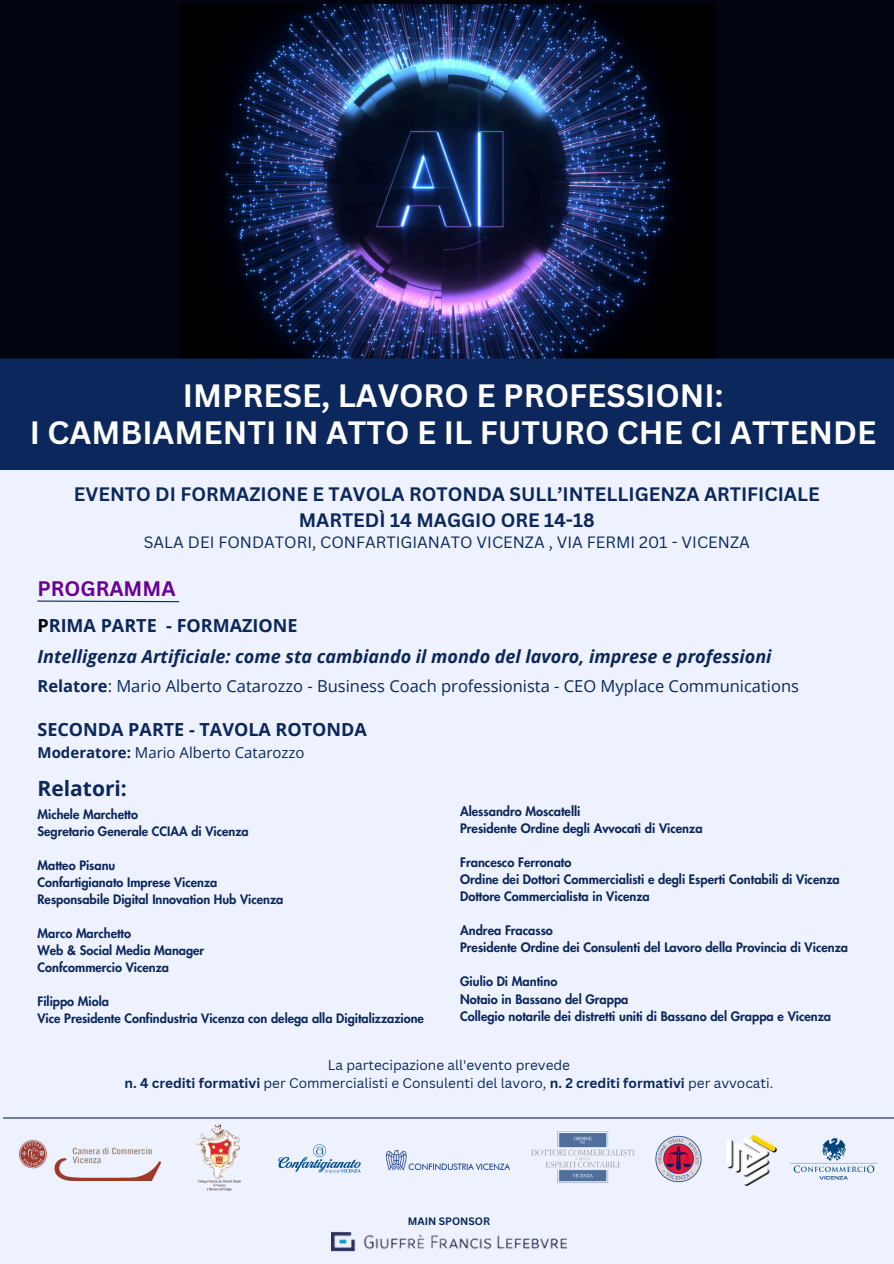
<style>
.page{position:relative;width:894px;height:1264px;background:#fff}
.page>*{position:absolute;margin:0;border:0;box-sizing:border-box;transform-origin:0 0}
.t1{font:700 31.5px/37.2px "Canva Sans";color:#fff;text-align:center}
.t2{font:700 21px "Open Sans";color:#0b275b}
.t3{font:700 20.4px "Canva Sans";color:#690094}
.t4{font:700 18.9px/25.8px "Canva Sans";color:#0b275b;text-align:center}
.t5{font:italic 700 18px/31.5px "Open Sans";color:#0b275b}
.t6{font:700 18px "Open Sans";color:#0b275b}
.t7{font:16.5px "Open Sans";color:#0b275b}
.t8{font:15.9px "Canva Sans";color:#0b275b}
.t9{font:15px "Open Sans";color:#0b275b}
.t10{font:13.65px "Canva Sans";color:#0b275b}
.t11{font:800 12.75px "Futura LT Pro";color:#0b275b}
.t12{font:700 10.5px "Canva Sans";color:#0b275b}
.s1{font-style:normal;color:#000}
.s2{font-style:normal}
.s3{font-weight:700}
</style>
<div class="page">
<div style="left:0;top:0;width:893px;height:1263px;background:#eef2ff"></div>
<div style="left:0;top:0;width:893px;height:365px;background:#020410"></div>
<hr style="left:3px;top:1117px;width:890px;height:1px;background:#0b275b">
<img style="left:179px;top:5px;width:534px;height:353px">
<div style="left:0;top:358px;width:893px;height:112px;background:#0b275b"></div>
<img style="left:19px;top:1140px;width:141px;height:40px">
<img style="left:386px;top:1150px;width:123px;height:21px">
<img style="left:531px;top:1131px;width:103px;height:52px">
<img style="left:655px;top:1135px;width:47px;height:48px">
<img style="left:278px;top:1144px;width:83px;height:30px">
<img style="left:196px;top:1124px;width:45px;height:66px">
<img style="left:790px;top:1138px;width:86px;height:42px">
<svg style="left:37px;top:600px;width:143px;height:2px"></svg>
<img style="left:727px;top:1135px;width:48px;height:50px">
<img style="left:331px;top:1231px;width:235px;height:21px">
<p class="t1" style="left:30px;top:376px;width:848px">IMPRESE, LAVORO E PROFESSIONI:<br>I CAMBIAMENTI IN ATTO E IL FUTURO CHE CI ATTENDE</p>
<p class="t4" style="left:74px;top:480px;width:747px">EVENTO DI FORMAZIONE E TAVOLA ROTONDA SULL’INTELLIGENZA ARTIFICIALE<br>MARTEDÌ 14 MAGGIO ORE 14-18</p>
<p class="t8" style="left:144px;top:531px;width:607px">SALA DEI FONDATORI, CONFARTIGIANATO VICENZA , VIA FERMI 201 - VICENZA</p>
<p class="t3" style="left:37px;top:574px;width:139px">PROGRAMMA</p>
<p class="t5" style="left:37px;top:609px;width:735px"><span class="s1">P</span><span class="s2">RIMA PARTE - FORMAZIONE<br></span>Intelligenza Artificiale: come sta cambiando il mondo del lavoro, imprese e professioni</p>
<p class="t7" style="left:37px;top:674px;width:762px"><span class="s3">Relatore</span>: Mario Alberto Catarozzo - Business Coach professionista - CEO Myplace Communications</p>
<p class="t6" style="left:37px;top:717px;width:331px">SECONDA PARTE - TAVOLA ROTONDA</p>
<p class="t9" style="left:37px;top:741px;width:268px"><span class="s3">Moderatore:</span> Mario Alberto Catarozzo</p>
<p class="t2" style="left:37px;top:774px;width:91px">Relatori:</p>
<p class="t11" style="left:37px;top:808px;width:102px">Michele Marchetto</p>
<p class="t11" style="left:37px;top:825px;width:212px">Segretario Generale CCIAA di Vicenza</p>
<p class="t11" style="left:37px;top:859px;width:79px">Matteo Pisanu</p>
<p class="t11" style="left:37px;top:876px;width:181px">Confartigianato Imprese Vicenza</p>
<p class="t11" style="left:37px;top:893px;width:247px">Responsabile Digital Innovation Hub Vicenza</p>
<p class="t11" style="left:37px;top:927px;width:95px">Marco Marchetto</p>
<h4 class="t11" style="left:37px;top:944px;width:168px">Web &amp; Social Media Manager</h4>
<p class="t11" style="left:37px;top:961px;width:133px">Confcommercio Vicenza</p>
<p class="t11" style="left:37px;top:995px;width:73px">Filippo Miola</p>
<p class="t11" style="left:37px;top:1012px;width:388px">Vice Presidente Confindustria Vicenza con delega alla Digitalizzazione</p>
<p class="t11" style="left:460px;top:805px;width:122px">Alessandro Moscatelli</p>
<p class="t11" style="left:460px;top:822px;width:244px">Presidente Ordine degli Avvocati di Vicenza</p>
<p class="t11" style="left:460px;top:856px;width:113px">Francesco Ferronato</p>
<p class="t11" style="left:460px;top:873px;width:381px">Ordine dei Dottori Commercialisti e degli Esperti Contabili di Vicenza</p>
<p class="t11" style="left:460px;top:890px;width:191px">Dottore Commercialista in Vicenza</p>
<p class="t11" style="left:460px;top:924px;width:94px">Andrea Fracasso</p>
<p class="t11" style="left:460px;top:941px;width:389px">Presidente Ordine dei Consulenti del Lavoro della Provincia di Vicenza</p>
<p class="t11" style="left:460px;top:975px;width:99px">Giulio Di Mantino</p>
<p class="t11" style="left:460px;top:992px;width:170px">Notaio in Bassano del Grappa</p>
<p class="t11" style="left:460px;top:1010px;width:372px">Collegio notarile dei distretti uniti di Bassano del Grappa e Vicenza</p>
<p class="t10" style="left:327px;top:1055px;width:244px">La partecipazione all'evento prevede</p>
<p class="t10" style="left:124px;top:1073px;width:650px"><span class="s3">n. 4 crediti formativi</span> per Commercialisti e Consulenti del lavoro, <span class="s3">n. 2 crediti formativi</span> per avvocati.</p>
<p class="t12" style="left:407px;top:1213px;width:84px">MAIN SPONSOR</p>
</div>
